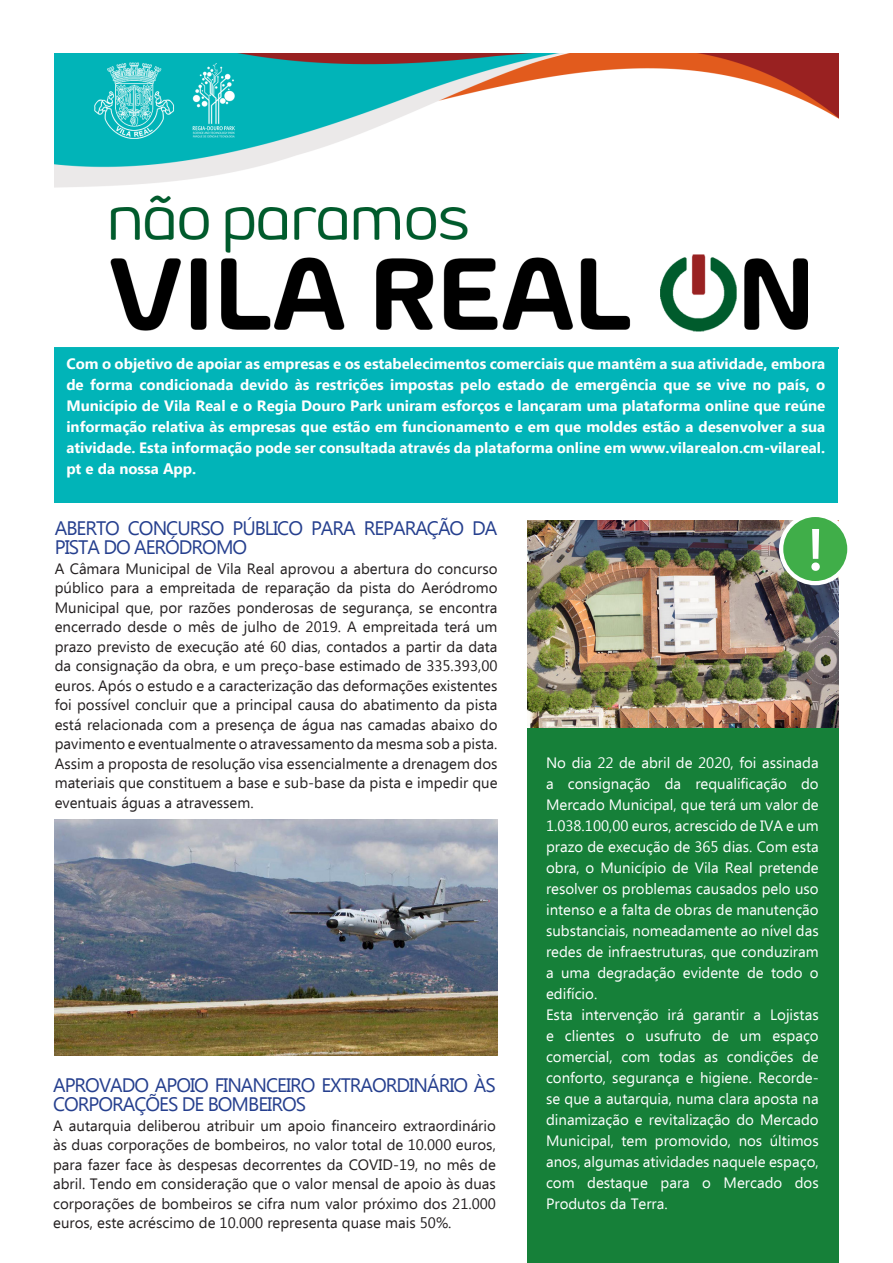
<style>
.page{position:relative;width:893px;height:1263px;background:#fff}
.page>*{position:absolute;margin:0;border:0;box-sizing:border-box;transform-origin:0 0}
.t1{font:600 59.55px "Aileron";color:#fff}
.Paragraph_Style_1{font:19.5px/19.5px "Ebrima";letter-spacing:-.05em;color:#253f8e}
.Paragraph_Style_1-2{font:15px/19.5px "Ebrima";color:#231f20;text-align:justify}
.Paragraph_Style_1-3{font:15px/21px "Ebrima";color:#fff;text-align:justify}
.Paragraph_Style_1-4{font:700 15px/21px "Ebrima";color:#fff;text-align:justify}
</style>
<div class="page">
<div style="left:54px;top:349px;width:783px;height:154px;background:#01b4b8"></div>
<div style="left:527px;top:727px;width:312px;height:536px;background:#168039"></div>
<img style="left:55px;top:54px;width:783px;height:295px">
<img style="left:527px;top:521px;width:312px;height:206px">
<img style="left:54px;top:819px;width:443px;height:236px">
<div style="left:781px;top:515px;width:68px;height:68px;background:#40ae49;border-radius:50%"></div>
<div style="left:779px;top:513px;width:72px;height:72px;border:4px solid #fff;border-radius:50%"></div>
<p class="Paragraph_Style_1-4" style="left:66px;top:354px;width:760px">Com o objetivo de apoiar as empresas e os estabelecimentos comerciais que mantêm a sua atividade, embora de forma condicionada devido às restrições impostas pelo estado de emergência que se vive no país, o Município de Vila Real e o Regia Douro Park uniram esforços e lançaram uma plataforma online que reúne informação relativa às empresas que estão em funcionamento e em que moldes estão a desenvolver a sua atividade. Esta informação pode ser consultada através da plataforma online em www.vilarealon.cm-vilareal. pt e da nossa App.</p>
<p class="Paragraph_Style_1" style="left:55px;top:519px;width:444px">ABERTO CONCURSO PÚBLICO PARA REPARAÇÃO DA<br>PISTA DO AERÓDROMO</p>
<p class="Paragraph_Style_1-2" style="left:55px;top:560px;width:444px">A Câmara Municipal de Vila Real aprovou a abertura do concurso público para a empreitada de reparação da pista do Aeródromo Municipal que, por razões ponderosas de segurança, se encontra encerrado desde o mês de julho de 2019. A empreitada terá um prazo previsto de execução até 60 dias, contados a partir da data da consignação da obra, e um preço-base estimado de 335.393,00 euros. Após o estudo e a caracterização das deformações existentes foi possível concluir que a principal causa do abatimento da pista está relacionada com a presença de água nas camadas abaixo do pavimento e eventualmente o atravessamento da mesma sob a pista.<br>Assim a proposta de resolução visa essencialmente a drenagem dos materiais que constituem a base e sub-base da pista e impedir que eventuais águas a atravessem.</p>
<p class="Paragraph_Style_1" style="left:53px;top:1076px;width:444px">APROVADO APOIO FINANCEIRO EXTRAORDINÁRIO ÀS<br>CORPORAÇÕES DE BOMBEIROS</p>
<p class="Paragraph_Style_1-2" style="left:53px;top:1116px;width:444px">A autarquia deliberou atribuir um apoio financeiro extraordinário às duas corporações de bombeiros, no valor total de 10.000 euros, para fazer face às despesas decorrentes da COVID-19, no mês de abril. Tendo em consideração que o valor mensal de apoio às duas corporações de bombeiros se cifra num valor próximo dos 21.000 euros, este acréscimo de 10.000 representa quase mais 50%.</p>
<p class="t1" style="left:808px;top:516px;width:16px">!</p>
<p class="Paragraph_Style_1-3" style="left:546px;top:753px;width:274px">No dia 22 de abril de 2020, foi assinada a consignação da requalificação do Mercado Municipal, que terá um valor de 1.038.100,00 euros, acrescido de IVA e um prazo de execução de 365 dias. Com esta obra, o Município de Vila Real pretende resolver os problemas causados pelo uso intenso e a falta de obras de manutenção substanciais, nomeadamente ao nível das redes de infraestruturas, que conduziram a uma degradação evidente de todo o edifício.</p>
<p class="Paragraph_Style_1-3" style="left:546px;top:1005px;width:274px">Esta intervenção irá garantir a Lojistas e clientes o usufruto de um espaço comercial, com todas as condições de conforto, segurança e higiene. Recorde&shy;se que a autarquia, numa clara aposta na dinamização e revitalização do Mercado Municipal, tem promovido, nos últimos anos, algumas atividades naquele espaço, com destaque para o Mercado dos Produtos da Terra.</p>
</div>
